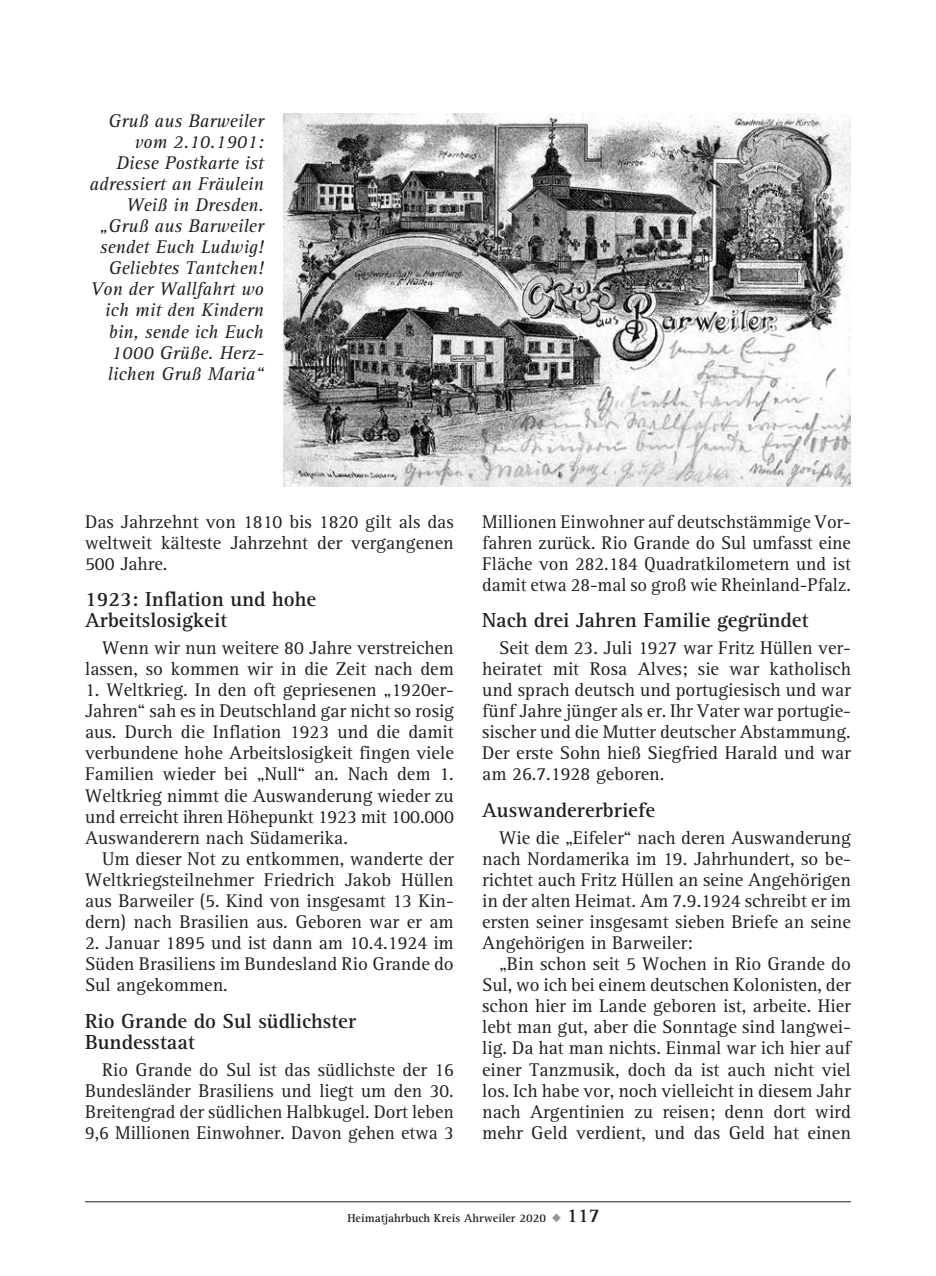
<style>
.page{position:relative;width:936px;height:1276px;background:#fff}
.page>*{position:absolute;margin:0;border:0;box-sizing:border-box;transform-origin:0 0}
.t1{font:700 21px/21px "AT Rotis Serif";color:#231f20}
.t2{font:19px/21px "AT Rotis Serif";color:#231f20;text-align:justify}
.t3{font:italic 19px/21px "AT Rotis Serif";color:#231f20;text-align:right}
.t4{font:700 12px "AT Rotis Serif";color:#231f20}
.s1{color:#939598}
.s2{font-size:20px}
</style>
<div class="page">
<hr style="left:85px;top:1201px;width:765px;height:1px;background:#231f20">
<img style="left:283px;top:113px;width:567px;height:373px">
<p class="t3" style="left:89px;top:111px;width:176px">Gruß aus Barweiler vom 2.10.1901:<br>Diese Postkarte ist adressiert an Fräulein<br>Weiß in Dresden. „Gruß aus Barweiler sendet Euch Ludwig!<br>Geliebtes Tantchen!<br>Von der Wallfahrt wo ich mit den Kindern bin, sende ich Euch<br>1000 Grüße. Herz&shy;lichen Gruß Maria“</p>
<p class="t2" style="left:85px;top:511px;width:370px">Das Jahrzehnt von 1810 bis 1820 gilt als das weltweit kälteste Jahrzehnt der vergangenen 500 Jahre.</p>
<p class="t1" style="left:85px;top:589px;width:232px">1923: Inflation und hohe<br>Arbeitslosigkeit</p>
<p class="t2" style="left:85px;top:638px;width:370px;text-align:right">Wenn wir nun weitere 80 Jahre verstreichen lassen, so kommen wir in die Zeit nach dem</p>
<p class="t2" style="left:85px;top:680px;width:370px">1. Weltkrieg. In den oft gepriesenen „1920er-Jahren“ sah es in Deutschland gar nicht so rosig aus. Durch die Inflation 1923 und die damit verbundene hohe Arbeitslosigkeit fingen viele Familien wieder bei „Null“ an. Nach dem 1.<br>Weltkrieg nimmt die Auswanderung wieder zu und erreicht ihren Höhepunkt 1923 mit 100.000<br>Auswanderern nach Südamerika.</p>
<p class="t2" style="left:85px;top:848px;width:370px;text-indent:17px">Um dieser Not zu entkommen, wanderte der Weltkriegsteilnehmer Friedrich Jakob Hüllen aus Barweiler (5. Kind von insgesamt 13 Kin&shy;dern) nach Brasilien aus. Geboren war er am</p>
<p class="t2" style="left:85px;top:933px;width:370px">2. Januar 1895 und ist dann am 10.4.1924 im Süden Brasiliens im Bundesland Rio Grande do Sul angekommen.</p>
<p class="t1" style="left:85px;top:1010px;width:272px">Rio Grande do Sul südlichster<br>Bundesstaat</p>
<p class="t2" style="left:85px;top:1059px;width:370px;text-indent:17px">Rio Grande do Sul ist das südlichste der 16<br>Bundesländer Brasiliens und liegt um den 30.<br>Breitengrad der südlichen Halbkugel. Dort leben 9,6 Millionen Einwohner. Davon gehen etwa 3</p>
<p class="t2" style="left:482px;top:511px;width:370px">Millionen Einwohner auf deutschstämmige Vor&shy;fahren zurück. Rio Grande do Sul umfasst eine Fläche von 282.184 Quadratkilometern und ist damit etwa 28-mal so groß wie Rheinland-Pfalz.</p>
<p class="t1" style="left:482px;top:610px;width:328px">Nach drei Jahren Familie gegründet</p>
<p class="t2" style="left:482px;top:638px;width:370px;text-indent:17px">Seit dem 23. Juli 1927 war Fritz Hüllen ver&shy;heiratet mit Rosa Alves; sie war katholisch und sprach deutsch und portugiesisch und war fünf Jahre jünger als er. Ihr Vater war portugie&shy;sischer und die Mutter deutscher Abstammung.<br>Der erste Sohn hieß Siegfried Harald und war am 26.7.1928 geboren.</p>
<p class="t1" style="left:482px;top:800px;width:174px">Auswandererbriefe</p>
<p class="t2" style="left:482px;top:827px;width:370px;text-indent:17px">Wie die „Eifeler“ nach deren Auswanderung nach Nordamerika im 19. Jahrhundert, so be&shy;richtet auch Fritz Hüllen an seine Angehörigen in der alten Heimat. Am 7.9.1924 schreibt er im ersten seiner insgesamt sieben Briefe an seine Angehörigen in Barweiler:</p>
<p class="t2" style="left:482px;top:954px;width:370px;text-indent:17px">„Bin schon seit 5 Wochen in Rio Grande do Sul, wo ich bei einem deutschen Kolonisten, der schon hier im Lande geboren ist, arbeite. Hier lebt man gut, aber die Sonntage sind langwei&shy;lig. Da hat man nichts. Einmal war ich hier auf einer Tanzmusik, doch da ist auch nicht viel los. Ich habe vor, noch vielleicht in diesem Jahr nach Argentinien zu reisen; denn dort wird mehr Geld verdient, und das Geld hat einen</p>
<p class="t4" style="left:347px;top:1210px;width:254px">Heimatjahrbuch Kreis Ahrweiler 2020 <span class="s1">◆</span> <span class="s2">117</span></p>
</div>
